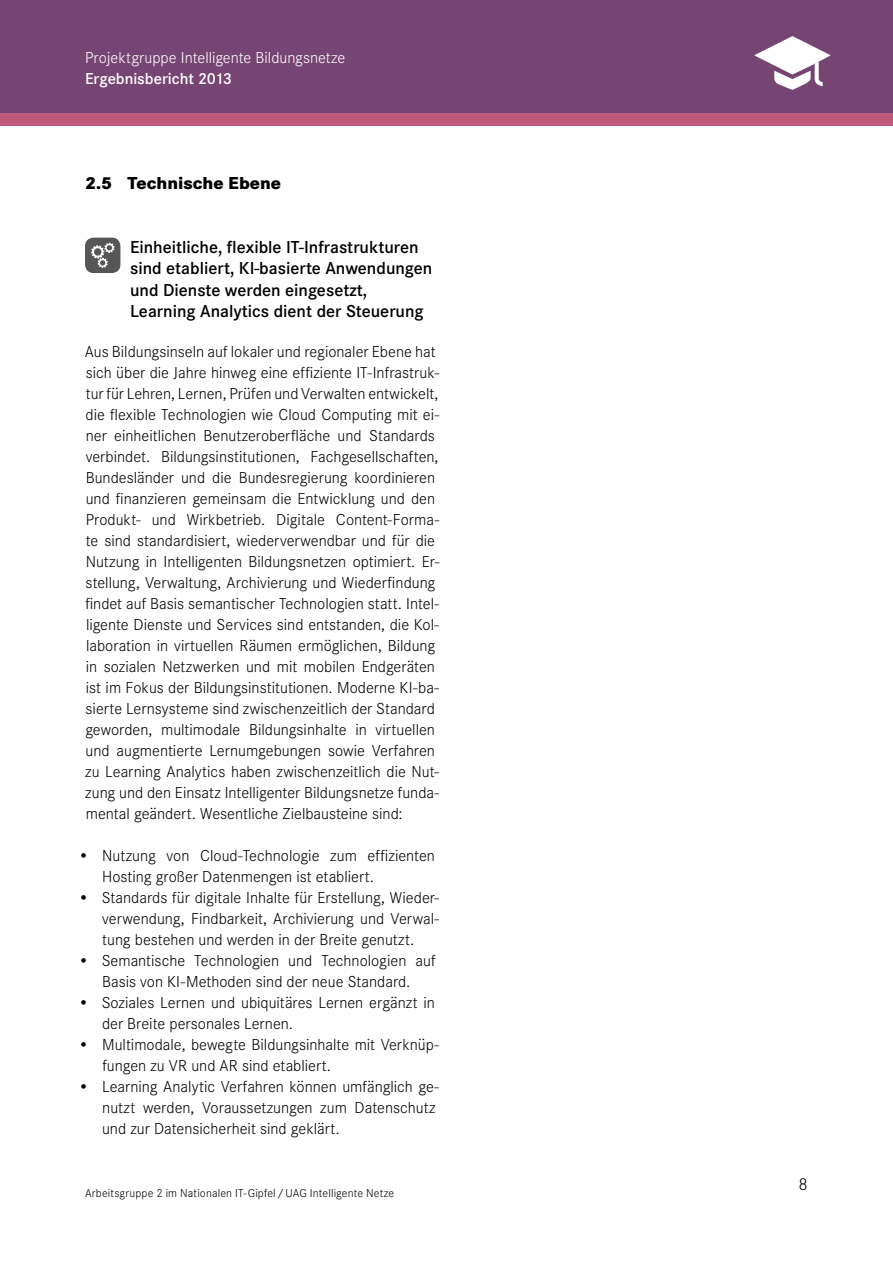
<style>
.page{position:relative;width:893px;height:1263px;background:#fff}
.page>*{position:absolute;margin:0;border:0;box-sizing:border-box;transform-origin:0 0}
.t1{font:600 18px/21.6px "Corporate S";color:#000}
.t2{font:800 18px "Corporate S";color:#000}
.t3{font:300 18px "Corporate S";color:#000}
.t4{font:300 16.5px/21px "Corporate S";color:#000}
.t5{font:300 16.5px "Corporate S";color:#fff}
.t6{font:600 16.5px "Corporate S";color:#fff}
.t7{font:300 12px "Corporate S";letter-spacing:.015em;color:#000}
</style>
<div class="page">
<div style="left:445px;top:0;width:448px;height:120px;background:#774574"></div>
<div style="left:0;top:0;width:445px;height:120px;background:#774574"></div>
<div style="left:0;top:113px;width:893px;height:13px;background:#c05a7b"></div>
<svg style="left:754px;top:36px;width:77px;height:54px"></svg>
<div style="left:85px;top:238px;width:35px;height:35px;background:#565656;border-radius:9px"></div>
<svg style="left:91px;top:243px;width:24px;height:25px"></svg>
<p class="t5" style="left:85px;top:49px;width:262px">Projektgruppe Intelligente Bildungsnetze</p>
<p class="t6" style="left:85px;top:69px;width:149px">Ergebnisbericht 2013</p>
<p class="t2" style="left:85px;top:172px;width:198px">2.5 Technische Ebene</p>
<p class="t1" style="left:130px;top:236px;width:304px">Einheitliche, flexible IT-Infrastrukturen sind etabliert, KI-basierte Anwendungen und Dienste werden eingesetzt, Learning Analytics dient der Steuerung</p>
<p class="t4" style="left:85px;top:341px;width:356px">Aus Bildungsinseln auf lokaler und regionaler Ebene hat sich über die Jahre hinweg eine effiziente IT-Infrastruk&shy;tur für Lehren, Lernen, Prüfen und Verwalten entwickelt, die flexible Technologien wie Cloud Computing mit ei&shy;ner einheitlichen Benutzeroberfläche und Standards verbindet. Bildungsinstitutionen, Fachgesellschaften, Bundesländer und die Bundesregierung koordinieren und finanzieren gemeinsam die Entwicklung und den Produkt- und Wirkbetrieb. Digitale Content-Forma&shy;te sind standardisiert, wiederverwendbar und für die Nutzung in Intelligenten Bildungsnetzen optimiert. Er&shy;stellung, Verwaltung, Archivierung und Wiederfindung findet auf Basis semantischer Technologien statt. Intel&shy;ligente Dienste und Services sind entstanden, die Kol&shy;laboration in virtuellen Räumen ermöglichen, Bildung in sozialen Netzwerken und mit mobilen Endgeräten ist im Fokus der Bildungsinstitutionen. Moderne KI-ba&shy;sierte Lernsysteme sind zwischenzeitlich der Standard geworden, multimodale Bildungsinhalte in virtuellen und augmentierte Lernumgebungen sowie Verfahren zu Learning Analytics haben zwischenzeitlich die Nut&shy;zung und den Einsatz Intelligenter Bildungsnetze funda&shy;mental geändert. Wesentliche Zielbausteine sind:</p>
<p class="t4" style="left:102px;top:845px;width:334px;text-indent:-24px">• Nutzung von Cloud-Technologie zum effizienten<br>Hosting großer Datenmengen ist etabliert.</p>
<p class="t4" style="left:102px;top:887px;width:339px;text-align:justify;text-indent:-24px">• Standards für digitale Inhalte für Erstellung, Wieder&shy;verwendung, Findbarkeit, Archivierung und Verwal&shy;tung bestehen und werden in der Breite genutzt.</p>
<p class="t4" style="left:78px;top:950px;width:359px;text-align:center">• Semantische Technologien und Technologien auf<br>Basis von KI-Methoden sind der neue Standard.</p>
<p class="t4" style="left:102px;top:992px;width:334px;text-indent:-24px">• Soziales Lernen und ubiquitäres Lernen ergänzt in der Breite personales Lernen.</p>
<p class="t4" style="left:102px;top:1034px;width:338px;text-indent:-24px">• Multimodale, bewegte Bildungsinhalte mit Verknüp&shy;fungen zu VR und AR sind etabliert.</p>
<p class="t4" style="left:102px;top:1076px;width:339px;text-indent:-24px">• Learning Analytic Verfahren können umfänglich ge&shy;nutzt werden, Voraussetzungen zum Datenschutz und zur Datensicherheit sind geklärt.</p>
<p class="t7" style="left:85px;top:1186px;width:311px">Arbeitsgruppe 2 im Nationalen IT-Gipfel/UAG Intelligente Netze</p>
<p class="t3" style="left:799px;top:1174px;width:11px">8</p>
</div>
